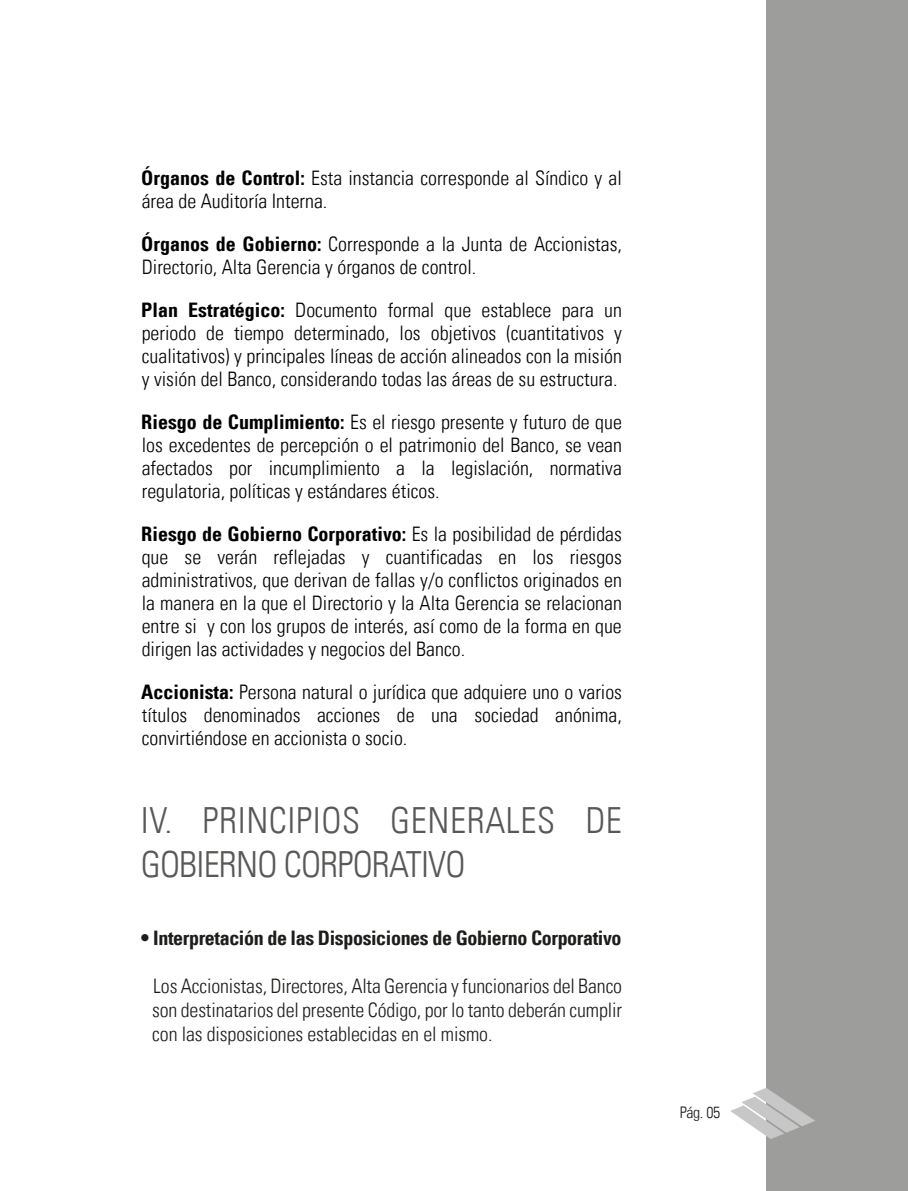
<style>
.page{position:relative;width:908px;height:1191px;background:#fff}
.page>*{position:absolute;margin:0;border:0;box-sizing:border-box;transform-origin:0 0}
.t1{font:300 condensed 36px/44px "Univers LT";letter-spacing:.015em;color:#585857}
.t2{font:300 condensed 20px/23px "Univers LT";color:#000;text-align:justify}
.t3{font:300 condensed 20px/24px "Univers LT";letter-spacing:-.005em;color:#1d1d1b;text-align:justify}
.t4{font:700 condensed 20px "Univers LT";letter-spacing:-.02em;color:#1d1d1b}
.t5{font:300 condensed 16px "Univers LT";color:#1d1d1b}
.s1{font-weight:700}
</style>
<div class="page">
<div style="left:765px;top:0;width:142px;height:1190px;background:#9d9d9c"></div>
<svg style="left:730px;top:1087px;width:84px;height:52px"></svg>
<p class="t2" style="left:141px;top:166px;width:482px"><span class="s1">Órganos de Control:</span> Esta instancia corresponde al Síndico y al área de Auditoría Interna.</p>
<p class="t2" style="left:141px;top:232px;width:482px"><span class="s1">Órganos de Gobierno:</span> Corresponde a la Junta de Accionistas,<br>Directorio, Alta Gerencia y órganos de control.</p>
<p class="t2" style="left:141px;top:298px;width:482px"><span class="s1">Plan Estratégico:</span> Documento formal que establece para un periodo de tiempo determinado, los objetivos (cuantitativos y cualitativos) y principales líneas de acción alineados con la misión y visión del Banco, considerando todas las áreas de su estructura.</p>
<p class="t2" style="left:141px;top:410px;width:482px"><span class="s1">Riesgo de Cumplimiento:</span> Es el riesgo presente y futuro de que los excedentes de percepción o el patrimonio del Banco, se vean afectados por incumplimiento a la legislación, normativa regulatoria, políticas y estándares éticos.</p>
<p class="t2" style="left:141px;top:522px;width:482px"><span class="s1">Riesgo de Gobierno Corporativo:</span> Es la posibilidad de pérdidas que se verán reflejadas y cuantificadas en los riesgos administrativos, que derivan de fallas y/o conflictos originados en la manera en la que el Directorio y la Alta Gerencia se relacionan entre si y con los grupos de interés, así como de la forma en que dirigen las actividades y negocios del Banco.</p>
<p class="t2" style="left:141px;top:680px;width:482px"><span class="s1">Accionista:</span> Persona natural o jurídica que adquiere uno o varios títulos denominados acciones de una sociedad anónima, convirtiéndose en accionista o socio.</p>
<h1 class="t1" style="left:141px;top:798px;width:482px">IV. PRINCIPIOS GENERALES DE<br>GOBIERNO CORPORATIVO</h1>
<p class="t4" style="left:141px;top:925px;width:482px">• Interpretación de las Disposiciones de Gobierno Corporativo</p>
<p class="t3" style="left:152px;top:974px;width:471px">Los Accionistas, Directores, Alta Gerencia y funcionarios del Banco son destinatarios del presente Código, por lo tanto deberán cumplir con las disposiciones establecidas en el mismo.</p>
<p class="t5" style="left:679px;top:1103px;width:42px">Pág. 05</p>
</div>
